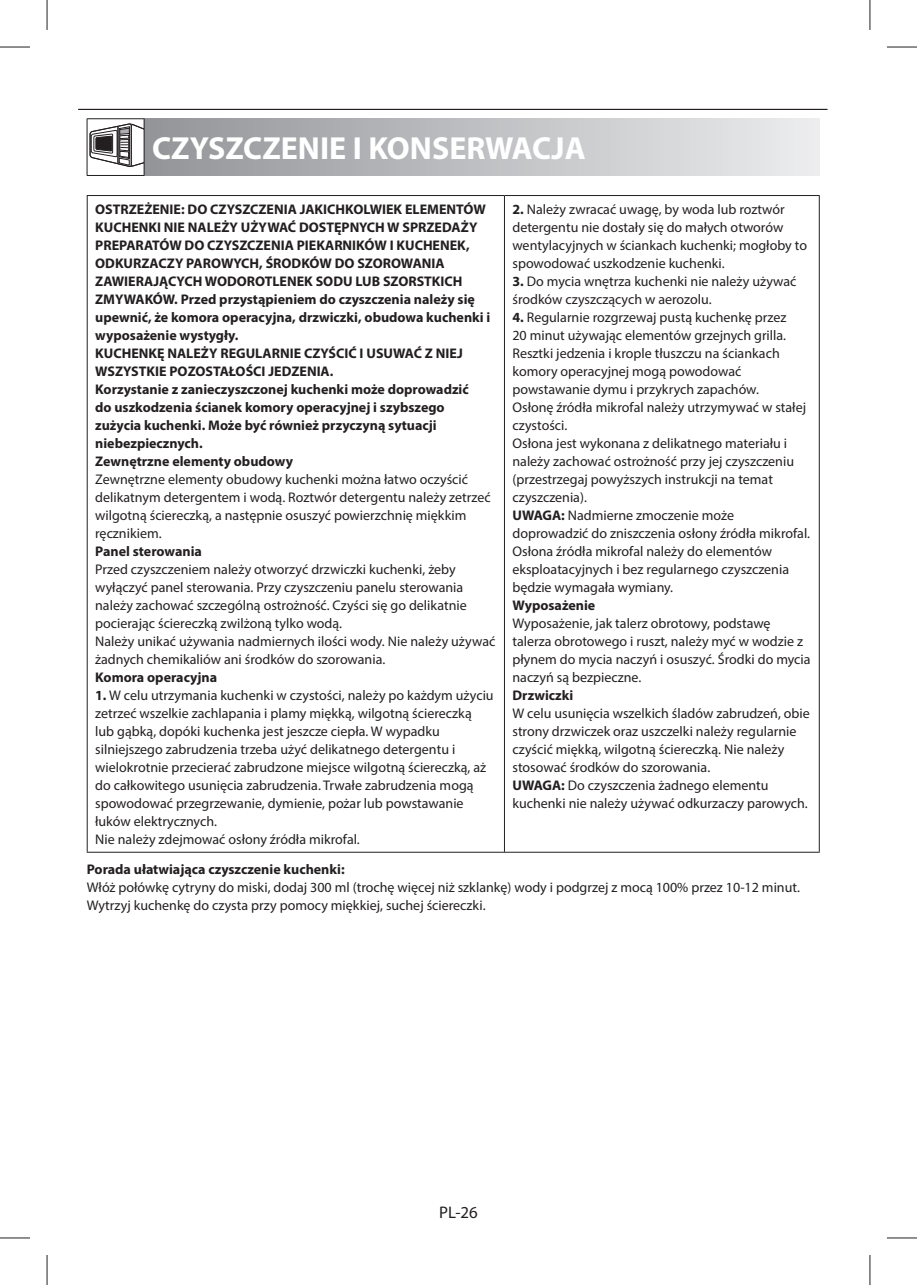
<style>
.page{position:relative;width:917px;height:1285px;background:#fff}
.page>*{position:absolute;margin:0;border:0;box-sizing:border-box;transform-origin:0 0}
.t1{font:700 32px "Myriad Pro";color:#fff}
.t2{font:16.8px "Myriad Pro";color:#231f20}
.t3{font:14px/18px "Myriad Pro";color:#231f20}
.t4{font:700 14px/18px "Myriad Pro";color:#231f20}
.s1{font-weight:700}
.s2{color:#fff}
</style>
<div class="page">
<hr style="left:78px;top:109px;width:749px;height:1px;background:#231f20">
<div style="left:144px;top:119px;width:674px;height:56px;background:linear-gradient(to right,#929498,#ebecee)"></div>
<hr style="left:87px;top:118px;width:57px;height:1px;background:#231f20">
<hr style="left:87px;top:119px;width:1px;height:56px;background:#231f20">
<hr style="left:144px;top:119px;width:1px;height:56px;background:#231f20">
<hr style="left:87px;top:175px;width:57px;height:1px;background:#231f20">
<svg style="left:90px;top:124px;width:54px;height:43px"></svg>
<hr style="left:87px;top:195px;width:417px;height:1px;background:#231f20">
<hr style="left:87px;top:196px;width:1px;height:656px;background:#231f20">
<hr style="left:504px;top:195px;width:315px;height:1px;background:#231f20">
<hr style="left:504px;top:196px;width:1px;height:656px;background:#231f20">
<hr style="left:818px;top:196px;width:1px;height:656px;background:#231f20">
<hr style="left:87px;top:852px;width:732px;height:1px;background:#231f20">
<hr style="left:0;top:47px;width:30px;height:1px;background:#231f20">
<hr style="left:886px;top:47px;width:30px;height:1px;background:#231f20">
<hr style="left:0;top:1237px;width:30px;height:1px;background:#231f20">
<hr style="left:886px;top:1237px;width:30px;height:1px;background:#231f20">
<hr style="left:47px;top:0;width:1px;height:30px;background:#231f20">
<hr style="left:47px;top:1255px;width:1px;height:30px;background:#231f20">
<hr style="left:869px;top:0;width:1px;height:30px;background:#231f20">
<hr style="left:869px;top:1255px;width:1px;height:30px;background:#231f20">
<h1 class="t1" style="left:152px;top:136px;width:435px">CZYSZCZENIE I KONSERWACJA</h1>
<p class="t4" style="left:95px;top:201px;width:396px">OSTRZEŻENIE: DO CZYSZCZENIA JAKICHKOLWIEK ELEMENTÓW KUCHENKI NIE NALEŻY UŻYWAĆ DOSTĘPNYCH W SPRZEDAŻY PREPARATÓW DO CZYSZCZENIA PIEKARNIKÓW I KUCHENEK, ODKURZACZY PAROWYCH, ŚRODKÓW DO SZOROWANIA ZAWIERAJĄCYCH WODOROTLENEK SODU LUB SZORSTKICH ZMYWAKÓW. Przed przystąpieniem do czyszczenia należy się upewnić, że komora operacyjna, drzwiczki, obudowa kuchenki i wyposażenie wystygły.<br>KUCHENKĘ NALEŻY REGULARNIE CZYŚCIĆ I USUWAĆ Z NIEJ WSZYSTKIE POZOSTAŁOŚCI JEDZENIA.<br>Korzystanie z zanieczyszczonej kuchenki może doprowadzić<br>do uszkodzenia ścianek komory operacyjnej i szybszego zużycia kuchenki. Może być również przyczyną sytuacji niebezpiecznych.<br>Zewnętrzne elementy obudowy</p>
<p class="t3" style="left:95px;top:471px;width:397px">Zewnętrzne elementy obudowy kuchenki można łatwo oczyścić delikatnym detergentem i wodą. Roztwór detergentu należy zetrzeć wilgotną ściereczką, a następnie osuszyć powierzchnię miękkim ręcznikiem.</p>
<p class="t4" style="left:95px;top:543px;width:108px">Panel sterowania</p>
<p class="t3" style="left:95px;top:561px;width:401px">Przed czyszczeniem należy otworzyć drzwiczki kuchenki, żeby wyłączyć panel sterowania. Przy czyszczeniu panelu sterowania należy zachować szczególną ostrożność. Czyści się go delikatnie pocierając ściereczką zwilżoną tylko wodą.<br>Należy unikać używania nadmiernych ilości wody. Nie należy używać żadnych chemikaliów ani środków do szorowania.</p>
<p class="t4" style="left:95px;top:669px;width:123px">Komora operacyjna</p>
<p class="t3" style="left:95px;top:687px;width:400px"><span class="s1">1.</span> W celu utrzymania kuchenki w czystości, należy po każdym użyciu zetrzeć wszelkie zachlapania i plamy miękką, wilgotną ściereczką lub gąbką, dopóki kuchenka jest jeszcze ciepła. W wypadku silniejszego zabrudzenia trzeba użyć delikatnego detergentu i wielokrotnie przecierać zabrudzone miejsce wilgotną ściereczką, aż do całkowitego usunięcia zabrudzenia. Trwałe zabrudzenia mogą spowodować przegrzewanie, dymienie, pożar lub powstawanie łuków elektrycznych.<br>Nie należy zdejmować osłony źródła mikrofal.</p>
<p class="t3" style="left:512px;top:201px;width:296px"><span class="s1">2.</span> Należy zwracać uwagę, by woda lub roztwór detergentu nie dostały się do małych otworów wentylacyjnych w ściankach kuchenki; mogłoby to spowodować uszkodzenie kuchenki.</p>
<p class="t3" style="left:512px;top:273px;width:285px"><span class="s1">3.</span> Do mycia wnętrza kuchenki nie należy używać środków czyszczących w aerozolu.</p>
<p class="t3" style="left:512px;top:309px;width:299px"><span class="s1">4.</span> Regularnie rozgrzewaj pustą kuchenkę przez<br>20 minut używając elementów grzejnych grilla.<br>Resztki jedzenia i krople tłuszczu na ściankach komory operacyjnej mogą powodować powstawanie dymu i przykrych zapachów.<br>Osłonę źródła mikrofal należy utrzymywać w stałej czystości.<br>Osłona jest wykonana z delikatnego materiału i należy zachować ostrożność przy jej czyszczeniu (przestrzegaj powyższych instrukcji na temat czyszczenia).<br><span class="s1">UWAGA:</span> Nadmierne zmoczenie może doprowadzić do zniszczenia osłony źródła mikrofal.<br>Osłona źródła mikrofal należy do elementów eksploatacyjnych i bez regularnego czyszczenia będzie wymagała wymiany.</p>
<p class="t4" style="left:512px;top:597px;width:84px">Wyposażenie</p>
<p class="t3" style="left:512px;top:615px;width:299px">Wyposażenie, jak talerz obrotowy, podstawę talerza obrotowego i ruszt, należy myć w wodzie z płynem do mycia naczyń i osuszyć. Środki do mycia naczyń są bezpieczne.</p>
<p class="t4" style="left:512px;top:687px;width:62px">Drzwiczki</p>
<p class="t3" style="left:512px;top:705px;width:299px">W celu usunięcia wszelkich śladów zabrudzeń, obie strony drzwiczek oraz uszczelki należy regularnie czyścić miękką, wilgotną ściereczką. Nie należy stosować środków do szorowania.<br><span class="s1">UWAGA:</span> Do czyszczenia żadnego elementu kuchenki nie należy używać odkurzaczy parowych.</p>
<p class="t4" style="left:87px;top:861px;width:259px">Porada ułatwiająca czyszczenie kuchenki:</p>
<p class="t3" style="left:87px;top:879px;width:714px">Włóż połówkę cytryny do miski, dodaj 300 ml (trochę więcej niż szklankę) wody i podgrzej z mocą 100% przez 10-12 minut.<br>Wytrzyj kuchenkę do czysta przy pomocy miękkiej, suchej ściereczki.</p>
<p class="t2" style="left:439px;top:1206px;width:40px"><span class="s2">P</span>L-26</p>
</div>
